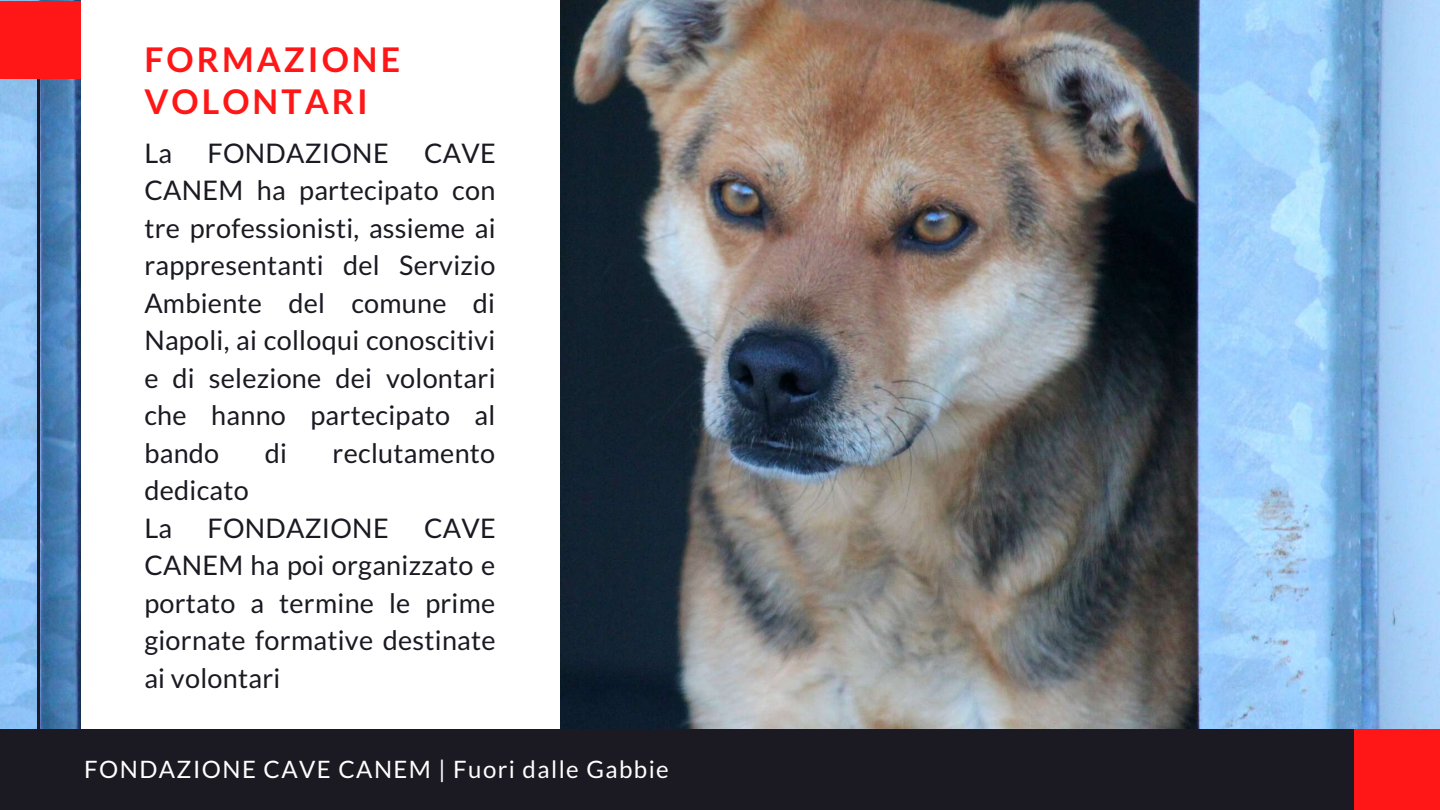
<style>
.page{position:relative;width:1440px;height:810px;background:#fff}
.page>*{position:absolute;margin:0;border:0;box-sizing:border-box;transform-origin:0 0}
.t1{font:700 34px/42px "Lato";letter-spacing:.09em;color:#ff1616}
.t2{font:27px/37.5px "Lato";letter-spacing:.01em;color:#1b1922;text-align:justify}
.t3{font:24px "Lato";letter-spacing:.06em;color:#fff}
</style>
<div class="page">
<img style="left:0;top:0;width:1440px;height:729px">
<hr style="left:37px;top:80px;width:3px;height:650px;background:#1b1922">
<div style="left:0;top:1px;width:84px;height:77px;background:#ff1616"></div>
<div style="left:81px;top:0;width:479px;height:810px;background:#fff"></div>
<div style="left:0;top:729px;width:1440px;height:81px;background:#1b1922"></div>
<div style="left:1354px;top:729px;width:86px;height:81px;background:#ff1616"></div>
<p class="t1" style="left:144px;top:38px;width:257px">FORMAZIONE<br>VOLONTARI</p>
<p class="t2" style="left:144px;top:133px;width:353px;text-indent:280px">CAVE CANEM ha partecipato con tre professionisti, assieme ai rappresentanti del Servizio Ambiente del comune di Napoli, ai colloqui conoscitivi e di selezione dei volontari che hanno partecipato al bando</p>
<p class="t2" style="left:144px;top:133px;width:29px">La</p>
<p class="t2" style="left:208px;top:133px;width:183px">FONDAZIONE</p>
<p class="t2" style="left:265px;top:433px;width:24px">di</p>
<p class="t2" style="left:333px;top:433px;width:164px">reclutamento</p>
<p class="t2" style="left:144px;top:471px;width:106px">dedicato<br>La</p>
<p class="t2" style="left:144px;top:508px;width:353px;text-indent:280px">CAVE CANEM ha poi organizzato e portato a termine le prime giornate formative destinate ai volontari</p>
<p class="t2" style="left:208px;top:508px;width:183px">FONDAZIONE</p>
<p class="t3" style="left:84px;top:754px;width:586px">FONDAZIONE CAVE CANEM | Fuori dalle Gabbie</p>
</div>
